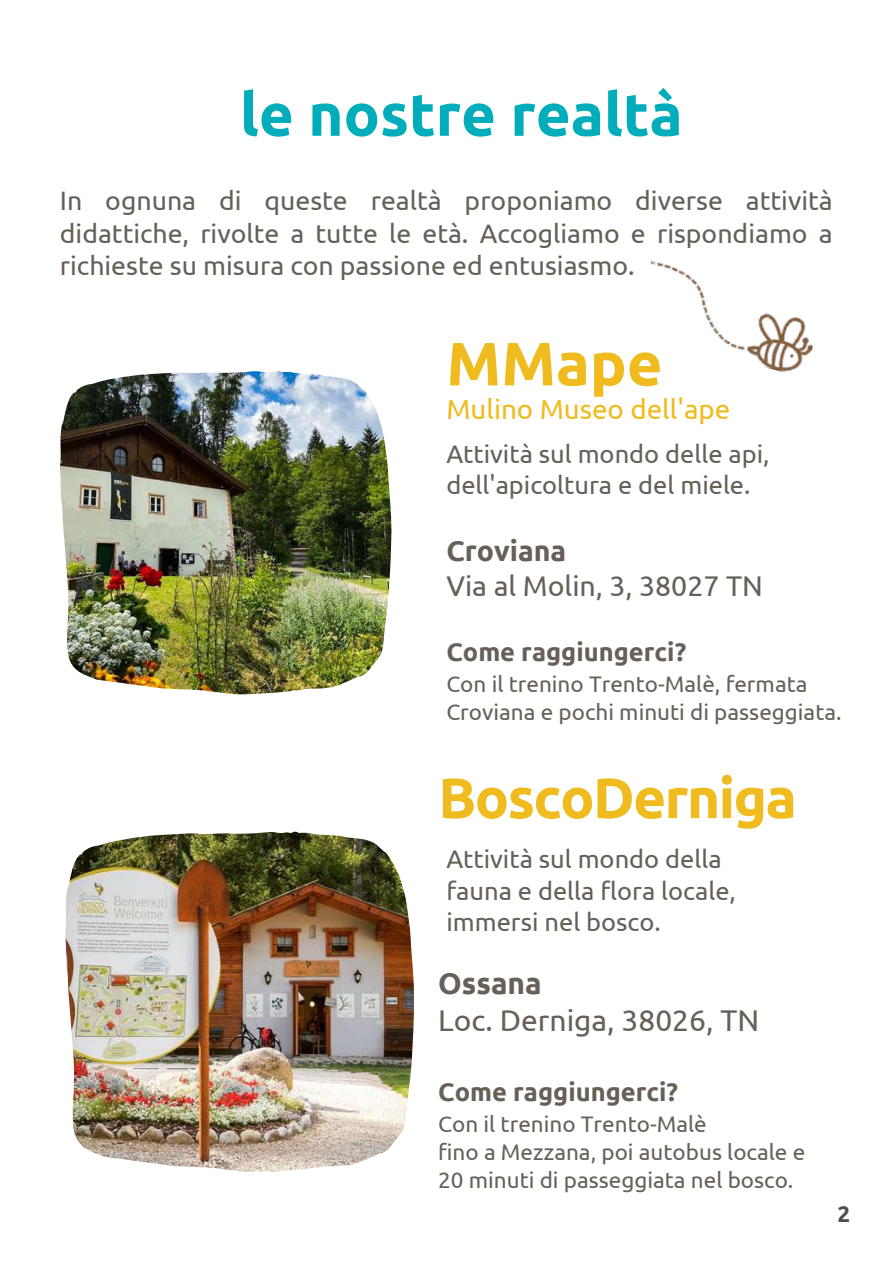
<style>
.page{position:relative;width:893px;height:1264px;background:#fff}
.page>*{position:absolute;margin:0;border:0;box-sizing:border-box;transform-origin:0 0}
.t1{font:700 61.05px "Ubuntu";color:#efbb1e}
.t2{font:700 60px "Ubuntu";color:#01adba}
.t3{font:700 56.55px "Ubuntu";letter-spacing:-.03em;color:#efbb1e}
.t4{font:30px "Ubuntu";color:#666059}
.t5{font:700 30px "Ubuntu";color:#666059}
.t6{font:28.5px "Ubuntu";color:#666059}
.t7{font:700 28.5px "Ubuntu";color:#666059}
.t8{font:27.75px "Ubuntu";color:#efbb1e}
.t9{font:26.7px/32.5px "Ubuntu";color:#666059;text-align:justify}
.t10{font:25.5px/31.5px "Ubuntu";color:#666059}
.t11{font:700 25.5px "Ubuntu";color:#666059}
.t12{font:22.5px/28px "Ubuntu";color:#666059}
.t13{font:700 22.5px "Ubuntu";color:#4f4e57}
</style>
<div class="page">
<img style="left:60px;top:371px;width:331px;height:323px">
<img style="left:65px;top:831px;width:349px;height:340px">
<img style="left:650px;top:260px;width:163px;height:113px">
<h2 class="t2" style="left:240px;top:80px;width:444px">le nostre realtà</h2>
<p class="t9" style="left:60px;top:184px;width:774px">In ognuna di queste realtà proponiamo diverse attività didattiche, rivolte a tutte le età. Accogliamo e rispondiamo a richieste su misura con passione ed entusiasmo.</p>
<h1 class="t1" style="left:446px;top:328px;width:217px">MMape</h1>
<p class="t8" style="left:446px;top:393px;width:285px">Mulino Museo dell'ape</p>
<p class="t10" style="left:446px;top:437px;width:324px">Attività sul mondo delle api, dell'apicoltura e del miele.</p>
<p class="t7" style="left:446px;top:535px;width:121px">Croviana</p>
<p class="t6" style="left:446px;top:569px;width:318px">Via al Molin, 3, 38027 TN</p>
<p class="t11" style="left:446px;top:637px;width:241px">Come raggiungerci?</p>
<p class="t12" style="left:446px;top:669px;width:397px">Con il trenino Trento-Malè, fermata<br>Croviana e pochi minuti di passeggiata.</p>
<h3 class="t3" style="left:438px;top:765px;width:360px">BoscoDerniga</h3>
<p class="t10" style="left:446px;top:842px;width:291px">Attività sul mondo della fauna e della flora locale, immersi nel bosco.</p>
<h3 class="t5" style="left:438px;top:966px;width:105px">Ossana</h3>
<h3 class="t4" style="left:438px;top:1003px;width:322px">Loc. Derniga, 38026, TN</h3>
<p class="t11" style="left:438px;top:1077px;width:241px">Come raggiungerci?</p>
<p class="t12" style="left:438px;top:1109px;width:368px">Con il trenino Trento-Malè<br>fino a Mezzana, poi autobus locale e<br>20 minuti di passeggiata nel bosco.</p>
<p class="t13" style="left:837px;top:1200px;width:14px">2</p>
</div>
